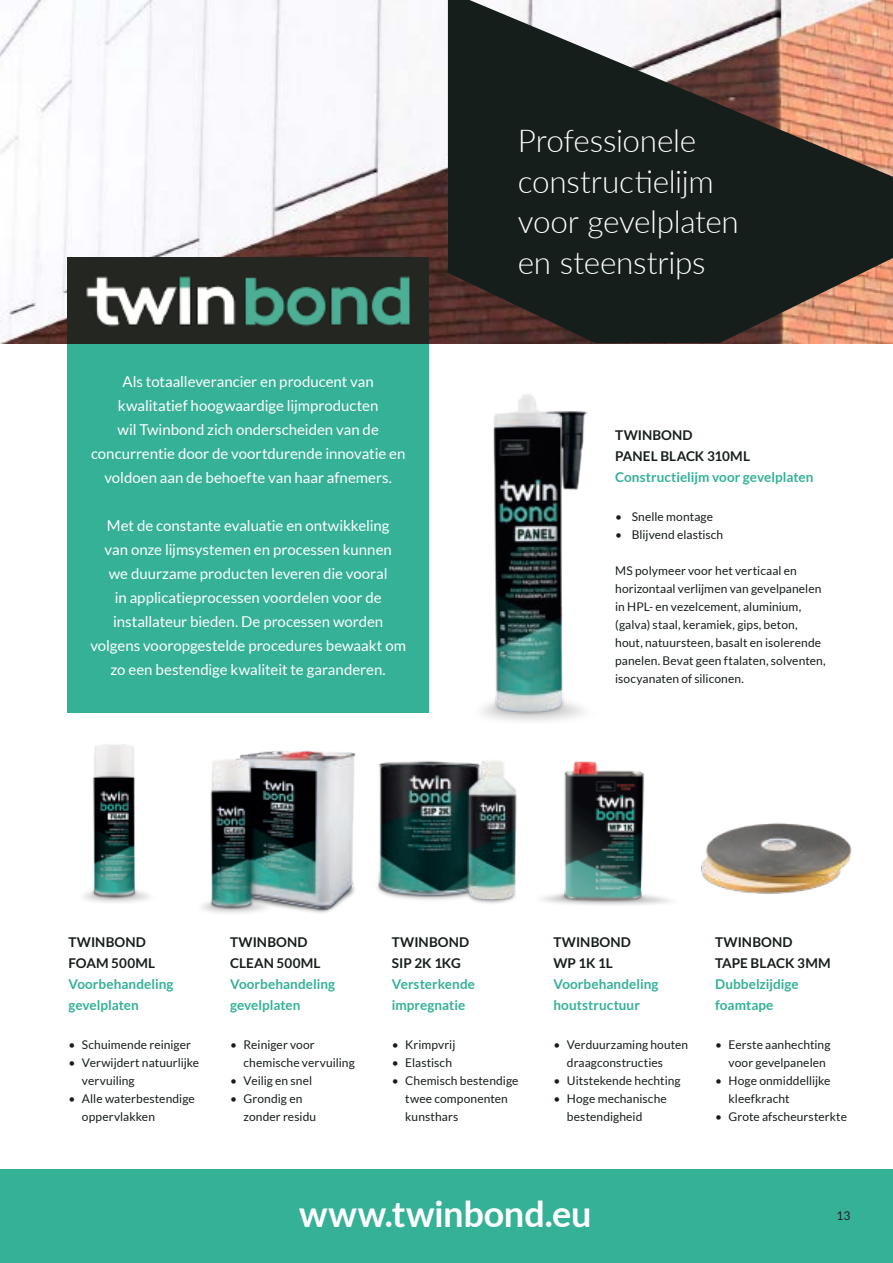
<style>
.page{position:relative;width:893px;height:1263px;background:#fff}
.page>*{position:absolute;margin:0;border:0;box-sizing:border-box;transform-origin:0 0}
.t1{font:700 36px "Lato";letter-spacing:-.005em;color:#fff}
.t2{font:300 31.5px/40.5px "Lato";letter-spacing:-.01em;color:#fff}
.t3{font:15px/24px "Lato";color:#fff;text-align:center}
.t4{font:700 13.5px/21px "Lato";letter-spacing:.005em;color:#35b198}
.t5{font:700 13.5px/21px "Lato";letter-spacing:.01em;color:#161e1b}
.t6{font:12px/18px "Lato";letter-spacing:.005em;color:#161e1b}
.t7{font:12px "Lato";color:#231f20}
</style>
<div class="page">
<div style="left:0;top:1169px;width:893px;height:94px;background:#35b198"></div>
<img style="left:0;top:0;width:448px;height:343px">
<img style="left:554px;top:761px;width:117px;height:144px">
<img style="left:202px;top:750px;width:154px;height:163px">
<img style="left:84px;top:744px;width:66px;height:159px">
<img style="left:701px;top:823px;width:151px;height:71px">
<img style="left:482px;top:394px;width:105px;height:327px">
<img style="left:348px;top:755px;width:206px;height:156px">
<svg style="left:448px;top:0;width:445px;height:343px;background:#504741"></svg>
<div style="left:68px;top:343px;width:361px;height:370px;background:#35b198"></div>
<img style="left:68px;top:258px;width:361px;height:85px">
<p class="t3" style="left:91px;top:369px;width:316px">Als totaalleverancier en producent van kwalitatief hoogwaardige lijmproducten<br>wil Twinbond zich onderscheiden van de concurrentie door de voortdurende innovatie en voldoen aan de behoefte van haar afnemers.</p>
<p class="t3" style="left:90px;top:513px;width:317px">Met de constante evaluatie en ontwikkeling<br>van onze lijmsystemen en processen kunnen<br>we duurzame producten leveren die vooral<br>in applicatieprocessen voordelen voor de installateur bieden. De processen worden volgens vooropgestelde procedures bewaakt om zo een bestendige kwaliteit te garanderen.</p>
<h2 class="t2" style="left:518px;top:120px;width:222px">Professionele constructielijm voor gevelplaten en steenstrips</h2>
<p class="t5" style="left:615px;top:424px;width:136px">TWINBOND<br>PANEL BLACK 310ML</p>
<p class="t4" style="left:615px;top:466px;width:200px">Constructielijm voor gevelplaten</p>
<p class="t6" style="left:615px;top:507px;width:99px">• Snelle montage</p>
<p class="t6" style="left:615px;top:525px;width:110px">• Blijvend elastisch</p>
<p class="t6" style="left:615px;top:561px;width:212px">MS polymeer voor het verticaal en horizontaal verlijmen van gevelpanelen in HPL- en vezelcement, aluminium, (galva) staal, keramiek, gips, beton, hout, natuursteen, basalt en isolerende panelen. Bevat geen ftalaten, solventen, isocyanaten of siliconen.</p>
<p class="t5" style="left:68px;top:931px;width:88px">TWINBOND<br>FOAM 500ML</p>
<p class="t4" style="left:68px;top:973px;width:107px">Voorbehandeling gevelplaten</p>
<p class="t6" style="left:68px;top:1035px;width:124px">• Schuimende reiniger</p>
<p class="t6" style="left:82px;top:1053px;width:119px;text-indent:-14px">• Verwijdert natuurlijke vervuiling</p>
<p class="t6" style="left:82px;top:1089px;width:114px;text-indent:-14px">• Alle waterbestendige oppervlakken</p>
<p class="t5" style="left:230px;top:931px;width:92px">TWINBOND<br>CLEAN 500ML</p>
<p class="t4" style="left:230px;top:973px;width:107px">Voorbehandeling gevelplaten</p>
<p class="t6" style="left:244px;top:1035px;width:113px;text-indent:-14px">• Reiniger voor chemische vervuiling</p>
<p class="t6" style="left:230px;top:1071px;width:84px">• Veilig en snel</p>
<p class="t6" style="left:244px;top:1089px;width:74px;text-indent:-14px">• Grondig en zonder residu</p>
<p class="t5" style="left:392px;top:931px;width:79px">TWINBOND<br>SIP 2K 1KG</p>
<p class="t4" style="left:392px;top:973px;width:85px">Versterkende impregnatie</p>
<p class="t6" style="left:392px;top:1035px;width:65px">• Krimpvrij</p>
<p class="t6" style="left:392px;top:1053px;width:62px">• Elastisch</p>
<p class="t6" style="left:405px;top:1071px;width:115px;text-indent:-14px">• Chemisch bestendige twee componenten kunsthars</p>
<p class="t5" style="left:553px;top:931px;width:79px">TWINBOND<br>WP 1K 1L</p>
<p class="t4" style="left:553px;top:973px;width:107px">Voorbehandeling houtstructuur</p>
<p class="t6" style="left:567px;top:1035px;width:123px;text-indent:-14px">• Verduurzaming houten draagconstructies</p>
<p class="t6" style="left:553px;top:1071px;width:129px">• Uitstekende hechting</p>
<p class="t6" style="left:567px;top:1089px;width:101px;text-indent:-14px">• Hoge mechanische bestendigheid</p>
<p class="t5" style="left:715px;top:931px;width:117px">TWINBOND<br>TAPE BLACK 3MM</p>
<p class="t4" style="left:715px;top:973px;width:85px">Dubbelzijdige foamtape</p>
<p class="t6" style="left:729px;top:1035px;width:103px;text-indent:-14px">• Eerste aanhechting voor gevelpanelen</p>
<p class="t6" style="left:729px;top:1071px;width:103px;text-indent:-14px">• Hoge onmiddellijke kleefkracht</p>
<p class="t6" style="left:715px;top:1107px;width:133px">• Grote afscheursterkte</p>
<h1 class="t1" style="left:299px;top:1193px;width:294px">www.twinbond.eu</h1>
<p class="t7" style="left:839px;top:1208px;width:15px">13</p>
<p class="t7" style="left:836px;top:1209px;width:15px">13</p>
</div>
